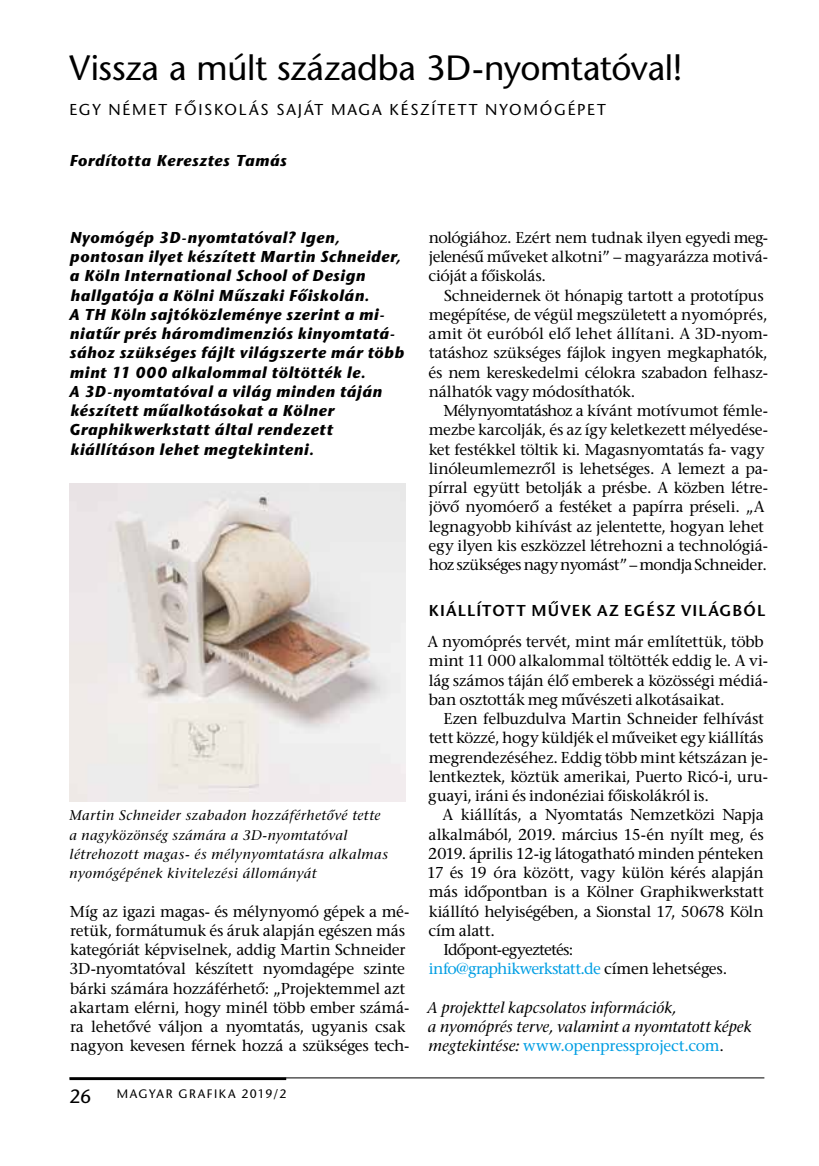
<style>
.page{position:relative;width:819px;height:1166px;background:#fff}
.page>*{position:absolute;margin:0;border:0;box-sizing:border-box;transform-origin:0 0}
.t1{font:35px "ITC Stone Sans";letter-spacing:-.01em;color:#000}
.t2{font:19.25px "ITC Stone Sans";color:#000}
.t3{font:15.75px/19.2px "ITC Stone Serif";letter-spacing:-.015em;color:#000}
.t4{font:italic 700 15.75px/19.2px "ITC Stone Sans";letter-spacing:.04em;color:#000}
.t5{font:italic 15.75px/19.2px "ITC Stone Serif";letter-spacing:.005em;color:#000}
.t6{font:15.75px "ITC Stone Sans";letter-spacing:.115em;color:#000}
.t7{font:15.75px "ITC Stone Serif";letter-spacing:-.03em;color:#009ee3}
.t8{font:600 15.75px "ITC Stone Sans";letter-spacing:.07em;color:#000}
.t9{font:15.75px "ITC Stone Serif";letter-spacing:-.05em;color:#000}
.t10{font:italic 14px/19.2px "ITC Stone Serif";letter-spacing:.035em;color:#000}
.t11{font:12.25px "ITC Stone Sans";letter-spacing:.12em;color:#000}
.s1{color:#000}
.s2{font-style:normal;color:#009ee3}
.s3{font-style:normal}
</style>
<div class="page">
<hr style="left:69px;top:1077px;width:695px;height:1px;background:#000">
<hr style="left:69px;top:1077px;width:217px;height:3px;background:#000">
<img style="left:69px;top:484px;width:337px;height:317px">
<h1 class="t1" style="left:69px;top:49px;width:615px">Vissza a múlt századba 3D-nyomtatóval!</h1>
<p class="t6" style="left:69px;top:101px;width:537px">EGY NÉMET FŐISKOLÁS SAJÁT MAGA KÉSZÍTETT NYOMÓGÉPET</p>
<p class="t4" style="left:69px;top:153px;width:218px">Fordította Keresztes Tamás</p>
<p class="t4" style="left:69px;top:230px;width:337px">Nyomógép 3D-nyomtatóval? Igen, pontosan ilyet készített Martin Schneider, a Köln International School of Design hallgatója a Kölni Műszaki Főiskolán.<br>A TH Köln sajtóközleménye szerint a mi&shy;niatűr prés háromdimenziós kinyomtatá&shy;sához szükséges fájlt világszerte már több mint 11 000 alkalommal töltötték le.<br>A 3D-nyomtatóval a világ minden táján készített műalkotásokat a Kölner Graphikwerkstatt által rendezett kiállításon lehet megtekinteni.</p>
<p class="t10" style="left:69px;top:808px;width:320px">Martin Schneider szabadon hozzáférhetővé tette a nagyközönség számára a 3D-nyomtatóval létrehozott magas- és mélynyomtatásra alkalmas nyomógépének kivitelezési állományát</p>
<p class="t3" style="left:70px;top:903px;width:341px">Míg az igazi magas- és mélynyomó gépek a mé&shy;retük, formátumuk és áruk alapján egészen más kategóriát képviselnek, addig Martin Schneider 3D-nyomtatóval készített nyomdagépe szinte bárki számára hozzáférhető: „Projektemmel azt akartam elérni, hogy minél több ember számá&shy;ra lehetővé váljon a nyomtatás, ugyanis csak nagyon kevesen férnek hozzá a szükséges tech-</p>
<p class="t2" style="left:69px;top:1085px;width:23px">26</p>
<p class="t11" style="left:117px;top:1087px;width:171px">MAGYAR GRAFIKA 2019/2</p>
<p class="t3" style="left:428px;top:230px;width:341px;text-align:justify">nológiához. Ezért nem tudnak ilyen egyedi meg&shy;jelenésű műveket alkotni” – magyarázza motivá&shy;cióját a főiskolás.</p>
<p class="t3" style="left:428px;top:288px;width:341px;text-indent:15px">Schneidernek öt hónapig tartott a prototípus megépítése, de végül megszületett a nyomóprés, amit öt euróból elő lehet állítani. A 3D-nyom&shy;tatáshoz szükséges fájlok ingyen megkaphatók, és nem kereskedelmi célokra szabadon felhasz&shy;nálhatók vagy módosíthatók.</p>
<p class="t3" style="left:428px;top:403px;width:341px;text-indent:15px">Mélynyomtatáshoz a kívánt motívumot fémle&shy;mezbe karcolják, és az így keletkezett mélyedése&shy;ket festékkel töltik ki. Magasnyomtatás fa- vagy linóleumlemezről is lehetséges. A lemezt a pa&shy;pírral együtt betolják a présbe. A közben létre&shy;jövő nyomóerő a festéket a papírra préseli. „A legnagyobb kihívást az jelentette, hogyan lehet egy ilyen kis eszközzel létrehozni a technológiá&shy;hoz szükséges nagy nyomást” – mondja Schneider.</p>
<p class="t8" style="left:429px;top:602px;width:338px">KIÁLLÍTOTT MŰVEK AZ EGÉSZ VILÁGBÓL</p>
<p class="t3" style="left:427px;top:634px;width:342px">A nyomóprés tervét, mint már említettük, több mint 11 000 alkalommal töltötték eddig le. A vi&shy;lág számos táján élő emberek a közösségi médiá&shy;ban osztották meg művészeti alkotásaikat.</p>
<p class="t3" style="left:428px;top:711px;width:341px;text-indent:15px">Ezen felbuzdulva Martin Schneider felhívást tett közzé, hogy küldjék el műveiket egy kiállítás megrendezéséhez. Eddig több mint kétszázan je&shy;lentkeztek, köztük amerikai, Puerto Ricó-i, uru&shy;guayi, iráni és indonéziai főiskolákról is.</p>
<p class="t3" style="left:442px;top:807px;width:323px">A kiállítás, a Nyomtatás Nemzetközi Napja</p>
<p class="t3" style="left:428px;top:826px;width:336px">alkalmából, 2019. március 15-én nyílt meg, és</p>
<p class="t3" style="left:428px;top:846px;width:337px">2019. április 12-ig látogatható minden pénteken</p>
<p class="t3" style="left:427px;top:865px;width:338px">17 és 19 óra között, vagy külön kérés alapján</p>
<p class="t3" style="left:429px;top:884px;width:337px">más időpontban is a Kölner Graphikwerkstatt</p>
<p class="t3" style="left:429px;top:903px;width:336px">kiállító helyiségében, a Sionstal 17, 50678 Köln</p>
<p class="t3" style="left:428px;top:923px;width:68px">cím alatt.</p>
<p class="t9" style="left:443px;top:941px;width:131px">Időpont-egyeztetés:</p>
<p class="t7" style="left:429px;top:960px;width:300px">info@graphikwerkstatt.de <span class="s1">címen lehetséges.</span></p>
<p class="t5" style="left:427px;top:1000px;width:326px">A projekttel kapcsolatos információk,<br>a nyomóprés terve, valamint a nyomtatott képek megtekintése: <span class="s2">www.openpressproject.com</span><span class="s3">.</span></p>
</div>
